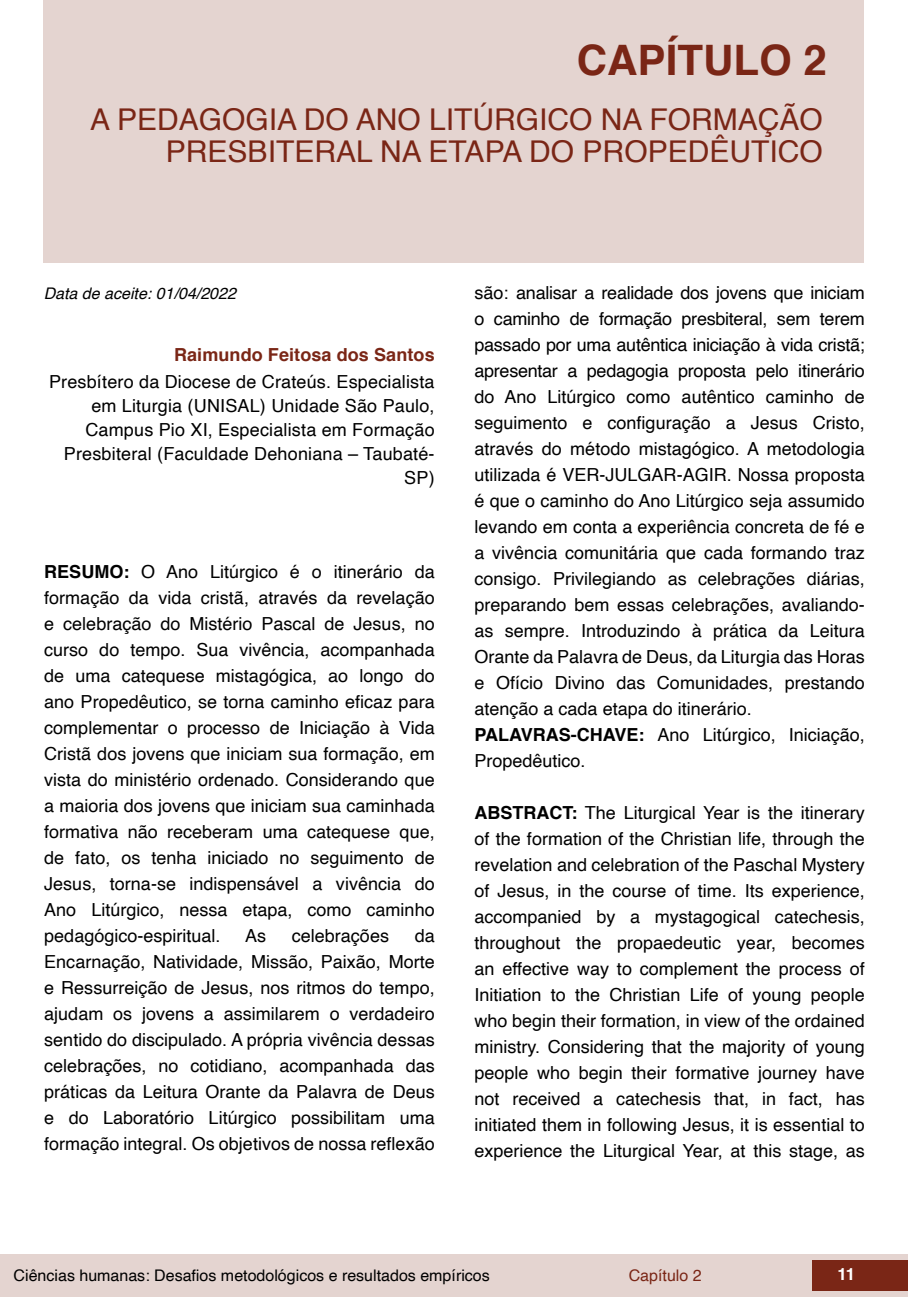
<style>
.page{position:relative;width:908px;height:1304px;background:#fff}
.page>*{position:absolute;margin:0;border:0;box-sizing:border-box;transform-origin:0 0}
.t1{font:700 42px "Helvetica";color:#7a2616}
.t2{font:30px/32px "Helvetica";color:#7a2616;text-align:right}
.t3{font:18px/26px "Helvetica";color:#000;text-align:justify}
.t4{font:700 18px "Helvetica";letter-spacing:.005em;color:#7a2616}
.t5{font:700 16.8px "Helvetica";color:#fff}
.t6{font:16px "Helvetica";color:#000}
.t7{font:italic 16px "Helvetica";color:#000}
.t8{font:16px "Helvetica";color:#7a2616}
.s1{font-weight:700}
</style>
<div class="page">
<div style="left:0;top:1254px;width:906px;height:43px;background:#e4d4d0"></div>
<div style="left:812px;top:1261px;width:95px;height:30px;background:#7a2616"></div>
<div style="left:44px;top:0;width:819px;height:263px;background:#e4d4d0"></div>
<h1 class="t1" style="left:576px;top:26px;width:251px">CAPÍTULO 2</h1>
<h2 class="t2" style="left:90px;top:104px;width:733px">A PEDAGOGIA DO ANO LITÚRGICO NA FORMAÇÃO<br>PRESBITERAL NA ETAPA DO PROPEDÊUTICO</h2>
<p class="t7" style="left:44px;top:280px;width:194px">Data de aceite: 01/04/2022</p>
<p class="t4" style="left:174px;top:340px;width:262px">Raimundo Feitosa dos Santos</p>
<p class="t3" style="left:49px;top:370px;width:387px;line-height:24px;text-align:right">Presbítero da Diocese de Crateús. Especialista em Liturgia (UNISAL) Unidade São Paulo, Campus Pio XI, Especialista em Formação Presbiteral (Faculdade Dehoniana – Taubaté-SP)</p>
<p class="t3" style="left:44px;top:559px;width:392px"><span class="s1">RESUMO:</span> O Ano Litúrgico é o itinerário da formação da vida cristã, através da revelação e celebração do Mistério Pascal de Jesus, no curso do tempo. Sua vivência, acompanhada de uma catequese mistagógica, ao longo do ano Propedêutico, se torna caminho eficaz para complementar o processo de Iniciação à Vida Cristã dos jovens que iniciam sua formação, em vista do ministério ordenado. Considerando que a maioria dos jovens que iniciam sua caminhada formativa não receberam uma catequese que, de fato, os tenha iniciado no seguimento de Jesus, torna-se indispensável a vivência do Ano Litúrgico, nessa etapa, como caminho pedagógico-espiritual.</p>
<p class="t3" style="left:44px;top:923px;width:392px;text-indent:370px">da Encarnação, Natividade, Missão, Paixão, Morte e Ressurreição de Jesus, nos ritmos do tempo, ajudam os jovens a assimilarem o verdadeiro sentido do discipulado. A própria vivência dessas celebrações, no cotidiano, acompanhada das práticas da Leitura Orante da Palavra de Deus e do Laboratório Litúrgico possibilitam uma formação integral. Os objetivos de nossa reflexão</p>
<p class="t3" style="left:245px;top:923px;width:23px">As</p>
<p class="t3" style="left:292px;top:923px;width:99px">celebrações</p>
<p class="t3" style="left:474px;top:280px;width:392px;text-align:left">são: analisar a realidade dos jovens que iniciam o caminho de formação presbiteral, sem terem passado por uma autêntica iniciação à vida cristã; apresentar a pedagogia proposta pelo itinerário do Ano Litúrgico como autêntico caminho de seguimento e configuração a Jesus Cristo, através do método mistagógico. A metodologia utilizada é VER-JULGAR-AGIR. Nossa proposta é que o caminho do Ano Litúrgico seja assumido levando em conta a experiência concreta de fé e a vivência comunitária que cada formando traz consigo. Privilegiando as celebrações diárias, preparando bem essas celebrações, avaliando&shy;as sempre. Introduzindo à prática da Leitura Orante da Palavra de Deus, da Liturgia das Horas e Ofício Divino das Comunidades, prestando atenção a cada etapa do itinerário.<br><span class="s1">PALAVRAS-CHAVE:</span> Ano Litúrgico, Iniciação, Propedêutico.</p>
<p class="t3" style="left:474px;top:800px;width:392px"><span class="s1">ABSTRACT:</span> The Liturgical Year is the itinerary of the formation of the Christian life, through the revelation and celebration of the Paschal Mystery of Jesus, in the course of time. Its experience, accompanied by a mystagogical catechesis, throughout the propaedeutic year, becomes an effective way to complement the process of Initiation to the Christian Life of young people who begin their formation, in view of the ordained ministry. Considering that the majority of young people who begin their formative journey have not received a catechesis that, in fact, has initiated them in following Jesus, it is essential to experience the Liturgical Year, at this stage, as</p>
<p class="t6" style="left:14px;top:1263px;width:477px">Ciências humanas: Desafios metodológicos e resultados empíricos</p>
<p class="t8" style="left:628px;top:1263px;width:74px">Capítulo 2</p>
<p class="t5" style="left:837px;top:1261px;width:19px">11</p>
</div>
